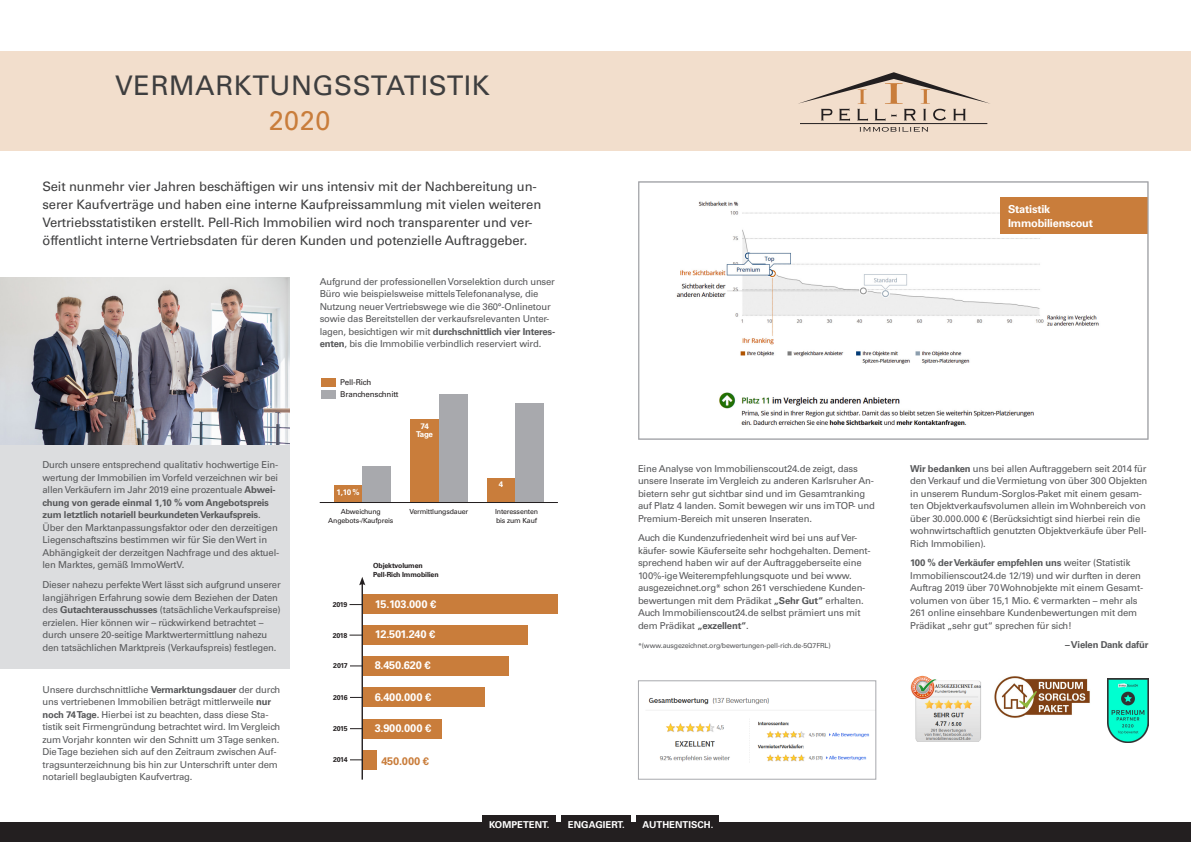
<style>
.page{position:relative;width:1191px;height:842px;background:#fff}
.page>*{position:absolute;margin:0;border:0;box-sizing:border-box;transform-origin:0 0}
.t1{font:27px "Univers LT Std";letter-spacing:.02em;color:#3e3e3f}
.t2{font:27px "Univers LT Std";color:#c97d3b}
.Vorspann{font:13px/18px "Univers LT Std";letter-spacing:-.01em;color:#3e3e3f}
.Fliesstext{font:700 11px "Univers LT Std";letter-spacing:-.02em;color:#fff}
.Fliesstext-2{font:700 11px "Univers LT Std";letter-spacing:-.01em;color:#c97d3b}
.Fliesstext-3{font:9.5px/12.5px "Univers LT Std";letter-spacing:-.02em;color:#57585a}
.BU{font:700 9.5px "Univers LT Std";letter-spacing:.005em;color:#fff}
.Fliesstext-4{font:700 9.5px "Univers LT Std";letter-spacing:-.02em;color:#57585a}
.Fliesstext-5{font:8px "Univers LT Std";letter-spacing:-.02em;color:#231f20}
.Fliesstext-6{font:700 8px "Univers LT Std";letter-spacing:-.075em;color:#fff}
.Fliesstext-7{font:7px "Univers LT Std";letter-spacing:-.02em;color:#231f20}
.Fliesstext-8{font:7px "Univers LT Std";letter-spacing:-.02em;color:#57585a}
.Fliesstext-9{font:700 7px "Univers LT Std";letter-spacing:-.02em;color:#231f20}
.s1{font-weight:700}
</style>
<div class="page">
<div style="left:0;top:440px;width:290px;height:229px;background:#dcdddf"></div>
<div style="left:0;top:51px;width:1191px;height:99px;background:#f2decc"></div>
<svg style="left:798px;top:72px;width:192px;height:49px"></svg>
<hr style="left:800px;top:123px;width:187px;height:1px;background:#231f20">
<svg style="left:859px;top:127px;width:69px;height:5px"></svg>
<img style="left:0;top:278px;width:290px;height:166px">
<img style="left:676px;top:201px;width:423px;height:226px">
<div style="left:1000px;top:197px;width:147px;height:37px;background:#c97d3b"></div>
<img style="left:648px;top:698px;width:222px;height:64px">
<div style="left:638px;top:680px;width:238px;height:100px;border:1px solid #a8a9ad"></div>
<div style="left:0;top:822px;width:1191px;height:20px;background:#231f20"></div>
<div style="left:482px;top:815px;width:74px;height:18px;background:#231f20"></div>
<div style="left:561px;top:815px;width:70px;height:18px;background:#231f20"></div>
<div style="left:636px;top:815px;width:82px;height:18px;background:#231f20"></div>
<div style="left:334px;top:485px;width:28px;height:18px;background:#c97d3b"></div>
<div style="left:410px;top:419px;width:29px;height:84px;background:#c97d3b"></div>
<div style="left:487px;top:478px;width:28px;height:25px;background:#c97d3b"></div>
<div style="left:362px;top:466px;width:28px;height:37px;background:#a8a9ad"></div>
<div style="left:439px;top:394px;width:28px;height:109px;background:#a8a9ad"></div>
<div style="left:515px;top:403px;width:29px;height:100px;background:#a8a9ad"></div>
<hr style="left:320px;top:502px;width:238px;height:1px;background:#231f20">
<div style="left:321px;top:379px;width:15px;height:8px;background:#c97d3b"></div>
<div style="left:321px;top:390px;width:15px;height:9px;background:#a8a9ad"></div>
<div style="left:363px;top:594px;width:195px;height:20px;background:#c97d3b"></div>
<div style="left:363px;top:625px;width:165px;height:20px;background:#c97d3b"></div>
<div style="left:363px;top:656px;width:145px;height:20px;background:#c97d3b"></div>
<div style="left:363px;top:687px;width:121px;height:20px;background:#c97d3b"></div>
<div style="left:363px;top:719px;width:79px;height:19px;background:#c97d3b"></div>
<div style="left:363px;top:750px;width:14px;height:20px;background:#c97d3b"></div>
<hr style="left:361px;top:583px;width:2px;height:197px;background:#231f20">
<svg style="left:359px;top:577px;width:6px;height:8px"></svg>
<svg style="left:349px;top:604px;width:12px;height:1px"></svg>
<svg style="left:349px;top:635px;width:13px;height:1px"></svg>
<svg style="left:350px;top:665px;width:12px;height:1px"></svg>
<svg style="left:350px;top:728px;width:12px;height:1px"></svg>
<svg style="left:350px;top:759px;width:12px;height:1px"></svg>
<img style="left:1107px;top:679px;width:41px;height:63px">
<img style="left:910px;top:675px;width:71px;height:67px">
<img style="left:994px;top:676px;width:96px;height:42px">
<div style="left:638px;top:182px;width:510px;height:257px;border:1px solid #a8a9ad"></div>
<p class="t1" style="left:115px;top:69px;width:376px">VERMARKTUNGSSTATISTIK</p>
<p class="t2" style="left:269px;top:104px;width:63px">2020</p>
<p class="Vorspann" style="left:43px;top:177px;width:500px">Seit nunmehr vier Jahren beschäftigen wir uns intensiv mit der Nachbereitung un&shy;serer Kaufverträge und haben eine interne Kaufpreissammlung mit vielen weiteren Vertriebsstatistiken erstellt. Pell-Rich Immobilien wird noch transparenter und ver&shy;öffentlicht interne Vertriebsdaten für deren Kunden und potenzielle Auftraggeber.</p>
<p class="Fliesstext-3" style="left:320px;top:275px;width:237px">Aufgrund der professionellen Vorselektion durch unser Büro wie beispielsweise mittels Telefonanalyse, die Nutzung neuer Vertriebswege wie die 360°-Onlinetour sowie das Bereitstellen der verkaufsrelevanten Unter&shy;lagen, besichtigen wir mit <span class="s1">durchschnittlich vier Interes&shy;enten</span>, bis die Immobilie verbindlich reserviert wird.</p>
<p class="Fliesstext-3" style="left:43px;top:459px;width:238px">Durch unsere entsprechend qualitativ hochwertige Ein&shy;wertung der Immobilien im Vorfeld verzeichnen wir bei allen Verkäufern im Jahr 2019 eine prozentuale <span class="s1">Abwei&shy;chung von gerade einmal 1,10 % vom Angebotspreis zum letztlich notariell beurkundeten Verkaufspreis</span>.<br>Über den Marktanpassungsfaktor oder den derzeitigen Liegenschaftszins bestimmen wir für Sie den Wert in Abhängigkeit der derzeitgen Nachfrage und des aktuel&shy;len Marktes, gemäß ImmoWertV.</p>
<p class="Fliesstext-3" style="left:43px;top:578px;width:240px">Dieser nahezu perfekte Wert lässt sich aufgrund unserer langjährigen Erfahrung sowie dem Beziehen der Daten des <span class="s1">Gutachterausschusses</span> (tatsächliche Verkaufspreise) erzielen. Hier können wir – rückwirkend betrachtet – durch unsere 20-seitige Marktwertermittlung nahezu den tatsächlichen Marktpreis (Verkaufspreis) festlegen.</p>
<p class="Fliesstext-3" style="left:43px;top:683px;width:239px">Unsere durchschnittliche <span class="s1">Vermarktungsdauer</span> der durch uns vertriebenen Immobilien beträgt mittlerweile <span class="s1">nur noch 74 Tage.</span> Hierbei ist zu beachten, dass diese Sta&shy;tistik seit Firmengründung betrachtet wird. Im Vergleich zum Vorjahr konnten wir den Schnitt um 3 Tage senken.</p>
<p class="Fliesstext-3" style="left:43px;top:745px;width:237px">Die Tage beziehen sich auf den Zeitraum zwischen Auf&shy;tragsunterzeichnung bis hin zur Unterschrift unter dem notariell beglaubigten Kaufvertrag.</p>
<p class="Fliesstext-5" style="left:340px;top:378px;width:32px">Pell-Rich</p>
<p class="Fliesstext-5" style="left:340px;top:390px;width:60px">Branchenschnitt</p>
<p class="Fliesstext-6" style="left:420px;top:421px;width:10px">74</p>
<p class="Fliesstext-6" style="left:416px;top:429px;width:18px">Tage</p>
<p class="Fliesstext-6" style="left:336px;top:488px;width:24px">1,10 %</p>
<p class="Fliesstext-7" style="left:341px;top:507px;width:41px">Abweichung</p>
<p class="Fliesstext-7" style="left:328px;top:516px;width:67px">Angebots-/Kaufpreis</p>
<p class="Fliesstext-6" style="left:499px;top:480px;width:6px">4</p>
<p class="Fliesstext-7" style="left:409px;top:507px;width:60px">Vermittlungsdauer</p>
<p class="Fliesstext-7" style="left:495px;top:507px;width:45px">Interessenten</p>
<p class="Fliesstext-7" style="left:496px;top:516px;width:43px">bis zum Kauf</p>
<p class="Fliesstext-9" style="left:333px;top:600px;width:16px">2019</p>
<p class="Fliesstext-9" style="left:333px;top:631px;width:16px">2018</p>
<p class="Fliesstext-9" style="left:333px;top:662px;width:16px">2017</p>
<p class="Fliesstext-9" style="left:333px;top:693px;width:16px">2016</p>
<p class="Fliesstext-9" style="left:333px;top:724px;width:16px">2015</p>
<p class="Fliesstext-9" style="left:333px;top:756px;width:16px">2014</p>
<p class="Fliesstext-9" style="left:373px;top:561px;width:51px">Objektvolumen</p>
<p class="Fliesstext-9" style="left:373px;top:570px;width:67px">Pell-Rich Immobilien</p>
<p class="Fliesstext" style="left:375px;top:597px;width:63px">15.103.000 €</p>
<p class="Fliesstext" style="left:375px;top:628px;width:62px">12.501.240 €</p>
<p class="Fliesstext" style="left:375px;top:659px;width:57px">8.450.620 €</p>
<p class="Fliesstext" style="left:375px;top:690px;width:58px">6.400.000 €</p>
<p class="Fliesstext" style="left:375px;top:722px;width:58px">3.900.000 €</p>
<p class="Fliesstext-2" style="left:381px;top:754px;width:49px">450.000 €</p>
<p class="Fliesstext-3" style="left:638px;top:462px;width:238px">Eine Analyse von Immobilienscout24.de zeigt, dass unsere Inserate im Vergleich zu anderen Karlsruher An&shy;bietern sehr gut sichtbar sind und im Gesamtranking auf Platz 4 landen. Somit bewegen wir uns im TOP- und Premium-Bereich mit unseren Inseraten.</p>
<p class="Fliesstext-3" style="left:638px;top:532px;width:234px">Auch die Kundenzufriedenheit wird bei uns auf Ver&shy;käufer- sowie Käuferseite sehr hochgehalten. Dement&shy;sprechend haben wir auf der Auftraggeberseite eine 100%-ige Weiterempfehlungsquote und bei www. ausgezeichnet.org* schon 261 verschiedene Kunden&shy;bewertungen mit dem Prädikat <span class="s1">„Sehr Gut“</span> erhalten.<br>Auch Immobilienscout24.de selbst prämiert uns mit dem Prädikat <span class="s1">„exzellent“</span>.</p>
<p class="Fliesstext-8" style="left:638px;top:641px;width:194px">*(www.ausgezeichnet.org/bewertungen-pell-rich.de-5Q7FRL)</p>
<p class="BU" style="left:489px;top:819px;width:62px">KOMPETENT.</p>
<p class="BU" style="left:568px;top:819px;width:58px">ENGAGIERT.</p>
<p class="BU" style="left:642px;top:819px;width:72px">AUTHENTISCH.</p>
<p class="Fliesstext" style="left:1008px;top:202px;width:44px">Statistik</p>
<p class="Fliesstext" style="left:1008px;top:216px;width:86px">Immobilienscout</p>
<p class="Fliesstext-3" style="left:910px;top:462px;width:239px"><span class="s1">Wir bedanken</span> uns bei allen Auftraggebern seit 2014 für den Verkauf und die Vermietung von über 300 Objekten in unserem Rundum-Sorglos-Paket mit einem gesam&shy;ten Objektverkaufsvolumen allein im Wohnbereich von über 30.000.000 € (Berücksichtigt sind hierbei rein die wohnwirtschaftlich genutzten Objektverkäufe über Pell-Rich Immobilien).</p>
<p class="Fliesstext-3" style="left:910px;top:557px;width:234px"><span class="s1">100 % der Verkäufer empfehlen uns</span> weiter (Statistik Immobilienscout24.de 12/19) und wir durften in deren Auftrag 2019 über 70 Wohnobjekte mit einem Gesamt&shy;volumen von über 15,1 Mio. € vermarkten – mehr als 261 online einsehbare Kundenbewertungen mit dem Prädikat „sehr gut“ sprechen für sich!</p>
<p class="Fliesstext-4" style="left:1065px;top:639px;width:85px">– Vielen Dank dafür</p>
</div>
